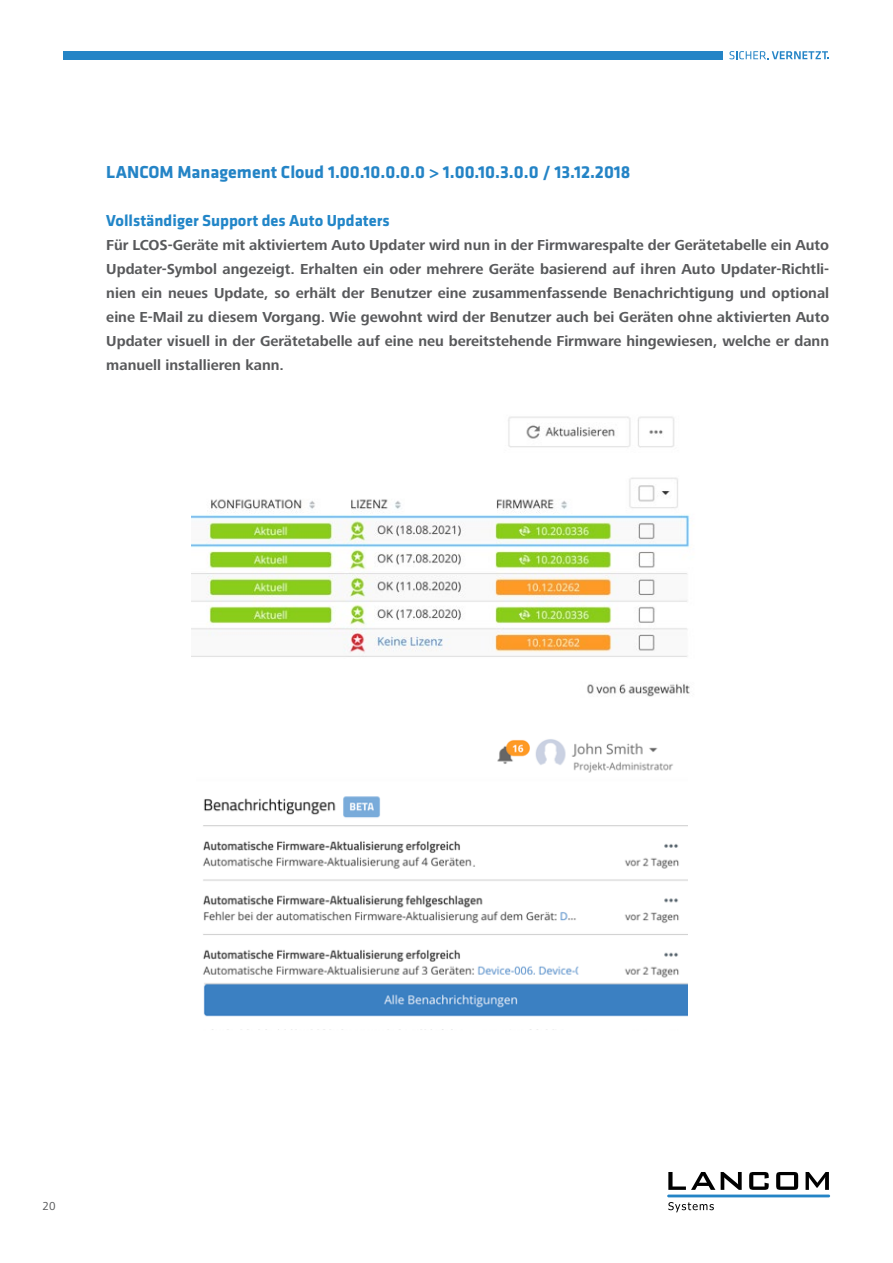
<style>
.page{position:relative;width:893px;height:1263px;background:#fff}
.page>*{position:absolute;margin:0;border:0;box-sizing:border-box;transform-origin:0 0}
.t1{font:700 18px "Klavika Basic";color:#2484c6}
.t2{font:700 16.5px "Klavika Basic";color:#2286c8}
.t3{font:700 15px/24px "Frutiger Next Pro";color:#58595b;text-align:justify}
.t4{font:12px "Frutiger Next Pro";color:#58595b}
</style>
<div class="page">
<svg style="left:668px;top:1172px;width:47px;height:18px"></svg>
<svg style="left:721px;top:1172px;width:21px;height:18px"></svg>
<svg style="left:749px;top:1172px;width:20px;height:18px"></svg>
<svg style="left:776px;top:1172px;width:22px;height:18px"></svg>
<svg style="left:806px;top:1172px;width:23px;height:18px"></svg>
<svg style="left:668px;top:1202px;width:46px;height:10px"></svg>
<hr style="left:667px;top:1194px;width:163px;height:3px;background:#2484c6">
<div style="left:64px;top:51px;width:659px;height:9px;background:#2484c6"></div>
<svg style="left:729px;top:51px;width:100px;height:8px"></svg>
<img style="left:191px;top:416px;width:499px;height:281px">
<img style="left:203px;top:739px;width:485px;height:291px">
<p class="t1" style="left:106px;top:159px;width:526px">LANCOM Management Cloud 1.00.10.0.0.0 &gt; 1.00.10.3.0.0 / 13.12.2018</p>
<p class="t2" style="left:106px;top:209px;width:285px">Vollständiger Support des Auto Updaters</p>
<p class="t3" style="left:106px;top:233px;width:724px">Für LCOS-Geräte mit aktiviertem Auto Updater wird nun in der Firmwarespalte der Gerätetabelle ein Auto Updater-Symbol angezeigt. Erhalten ein oder mehrere Geräte basierend auf ihren Auto Updater-Richtli&shy;nien ein neues Update, so erhält der Benutzer eine zusammenfassende Benachrichtigung und optional eine E-Mail zu diesem Vorgang. Wie gewohnt wird der Benutzer auch bei Geräten ohne aktivierten Auto Updater visuell in der Gerätetabelle auf eine neu bereitstehende Firmware hingewiesen, welche er dann manuell installieren kann.</p>
<p class="t4" style="left:43px;top:1199px;width:15px">20</p>
</div>
